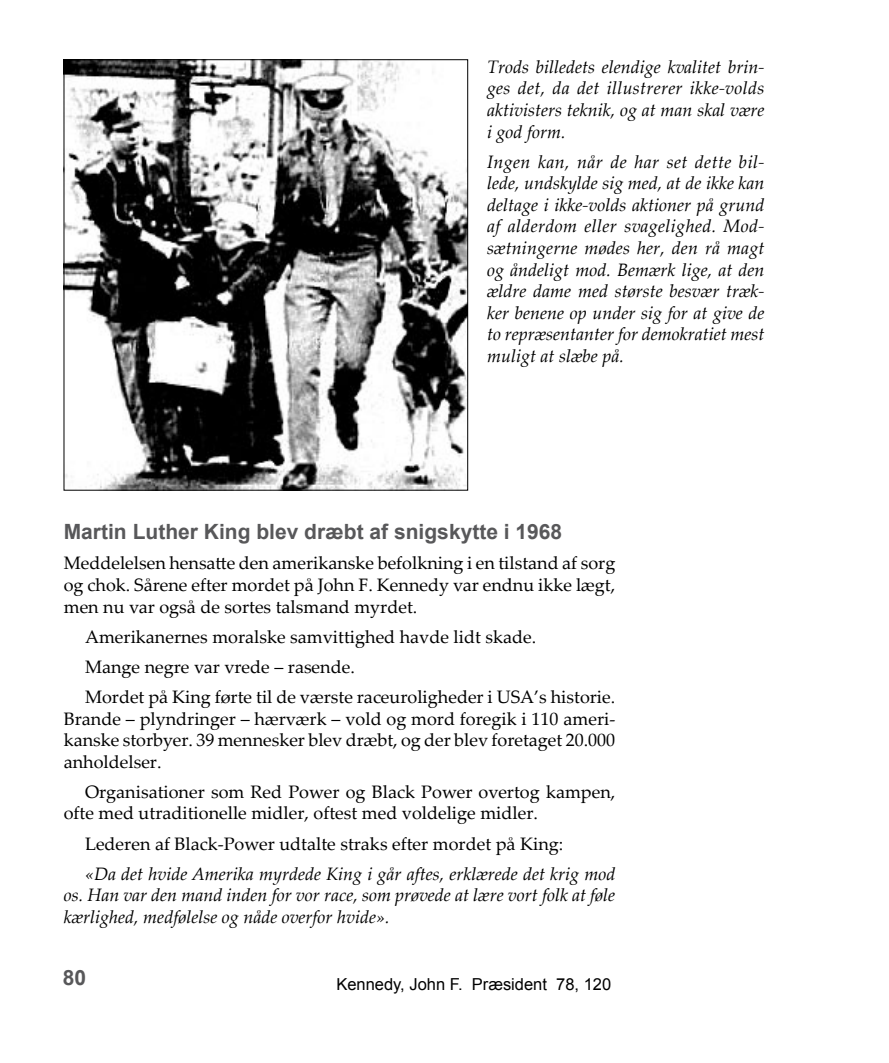
<style>
.page{position:relative;width:889px;height:1063px;background:#fff}
.page>*{position:absolute;margin:0;border:0;box-sizing:border-box;transform-origin:0 0}
.t1{font:700 21px "Arial";color:#58585a}
.t2{font:18px/21.6px "Palatino Linotype";color:#000;text-align:justify}
.t3{font:italic 18px/21.6px "Palatino Linotype";color:#000;text-align:justify}
.t4{font:16.5px "Arial";color:#000}
</style>
<div class="page">
<img style="left:66px;top:62px;width:400px;height:426px">
<p class="t3" style="left:487px;top:55px;width:279px">Trods billedets elendige kvalitet brin&shy;ges det, da det illustrerer ikke-volds aktivisters teknik, og at man skal være i god form.</p>
<p class="t3" style="left:487px;top:150px;width:279px">Ingen kan, når de har set dette bil&shy;lede, undskylde sig med, at de ikke kan deltage i ikke-volds aktioner på grund af alderdom eller svagelighed. Mod&shy;sætningerne mødes her, den rå magt og åndeligt mod. Bemærk lige, at den ældre dame med største besvær træk&shy;ker benene op under sig for at give de to repræsentanter for demokratiet mest muligt at slæbe på.</p>
<p class="t1" style="left:64px;top:518px;width:500px">Martin Luther King blev dræbt af snigskytte i 1968</p>
<p class="t2" style="left:64px;top:552px;width:553px">Meddelelsen hensatte den amerikanske befolkning i en tilstand af sorg og chok. Sårene efter mordet på John F. Kennedy var endnu ikke lægt, men nu var også de sortes talsmand myrdet.</p>
<p class="t2" style="left:85px;top:621px;width:532px;line-height:30.2px;text-align:left">Amerikanernes moralske samvittighed havde lidt skade.<br>Mange negre var vrede – rasende.<br>Mordet på King førte til de værste raceuroligheder i USA’s historie.</p>
<p class="t2" style="left:64px;top:707px;width:553px">Brande – plyndringer – hærværk – vold og mord foregik i 110 ameri&shy;kanske storbyer. 39 mennesker blev dræbt, og der blev foretaget 20.000 anholdelser.</p>
<p class="t2" style="left:64px;top:780px;width:553px;text-indent:21px">Organisationer som Red Power og Black Power overtog kampen, ofte med utraditionelle midler, oftest med voldelige midler.</p>
<p class="t2" style="left:85px;top:832px;width:480px">Lederen af Black-Power udtalte straks efter mordet på King:</p>
<p class="t3" style="left:64px;top:862px;width:553px;text-indent:21px">«Da det hvide Amerika myrdede King i går aftes, erklærede det krig mod os. Han var den mand inden for vor race, som prøvede at lære vort folk at føle kærlighed, medfølelse og nåde overfor hvide».</p>
<p class="t1" style="left:63px;top:963px;width:25px">80</p>
<p class="t4" style="left:336px;top:973px;width:276px">Kennedy, John F. Præsident 78, 120</p>
</div>
